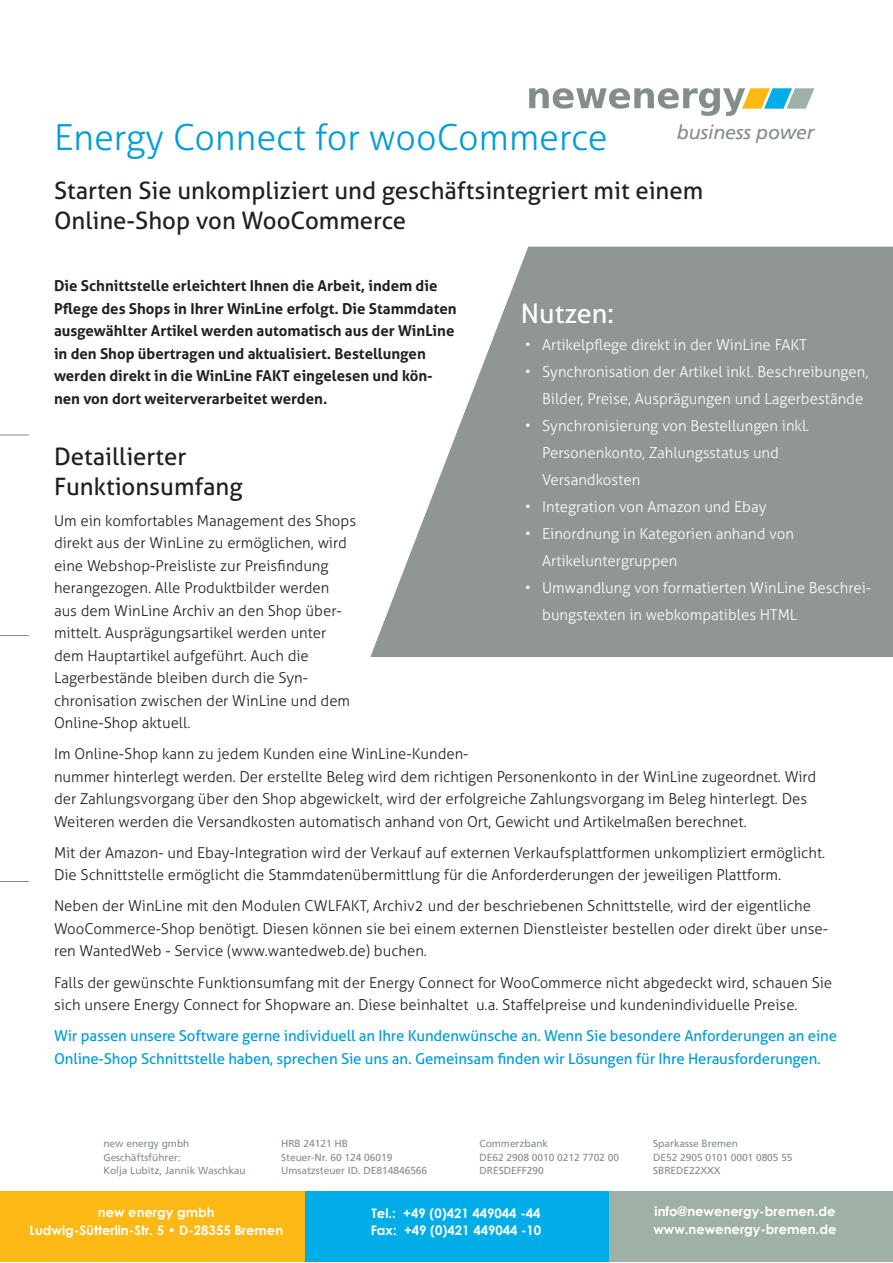
<style>
.page{position:relative;width:893px;height:1263px;background:#fff}
.page>*{position:absolute;margin:0;border:0;box-sizing:border-box;transform-origin:0 0}
.t1{font:300 36px "Aller";color:#009dd9}
.t2{font:27px "Aller";color:#fff}
.t3{font:24px/30px "Aller";color:#231f20}
.t4{font:italic 19.65px "Frutiger LT";letter-spacing:-.01em;color:#848e89}
.t5{font:300 15px/22.5px "Aller";color:#231f20}
.t6{font:300 15px/27px "Aller";color:#fff}
.t7{font:700 15px/22.5px "Aller";color:#231f20}
.t8{font:15px/22.5px "Aller";letter-spacing:-.01em;color:#009dd9}
.t9{font:700 13.2px/17.5px "Century Gothic";color:#fff}
.t10{font:10.2px/13.2px "Frutiger LT";letter-spacing:-.005em;color:#848e89}
</style>
<div class="page">
<div style="left:609px;top:1191px;width:284px;height:71px;background:#9fb1a7"></div>
<div style="left:304px;top:1191px;width:305px;height:71px;background:#00ade6"></div>
<div style="left:0;top:1191px;width:304px;height:71px;background:#fcb814"></div>
<svg style="left:0;top:435px;width:29px;height:1px"></svg>
<svg style="left:0;top:635px;width:29px;height:1px"></svg>
<svg style="left:0;top:881px;width:29px;height:1px"></svg>
<svg style="left:529px;top:88px;width:285px;height:28px"></svg>
<svg style="left:370px;top:247px;width:523px;height:410px;fill:#909793"></svg>
<h1 class="t1" style="left:54px;top:115px;width:555px">Energy Connect for wooCommerce</h1>
<h3 class="t3" style="left:54px;top:176px;width:651px">Starten Sie unkompliziert und geschäftsintegriert mit einem<br>Online-Shop von WooCommerce</h3>
<h3 class="t4" style="left:677px;top:120px;width:139px">business power</h3>
<p class="t7" style="left:54px;top:275px;width:404px">Die Schnittstelle erleichtert Ihnen die Arbeit, indem die Pflege des Shops in Ihrer WinLine erfolgt. Die Stammdaten ausgewählter Artikel werden automatisch aus der WinLine in den Shop übertragen und aktualisiert. Bestellungen werden direkt in die WinLine FAKT eingelesen und kön&shy;nen von dort weiterverarbeitet werden.</p>
<h2 class="t2" style="left:521px;top:297px;width:95px">Nutzen:</h2>
<p class="t6" style="left:525px;top:331px;width:283px">• Artikelpflege direkt in der WinLine FAKT</p>
<p class="t6" style="left:542px;top:358px;width:328px;text-indent:-17px">• Synchronisation der Artikel inkl. Beschreibungen,<br>Bilder, Preise, Ausprägungen und Lagerbestände</p>
<p class="t6" style="left:542px;top:412px;width:269px;text-indent:-17px">• Synchronisierung von Bestellungen inkl.<br>Personenkonto, Zahlungsstatus und<br>Versandkosten</p>
<p class="t6" style="left:525px;top:493px;width:243px">• Integration von Amazon und Ebay</p>
<p class="t6" style="left:542px;top:520px;width:253px;text-indent:-17px">• Einordnung in Kategorien anhand von<br>Artikeluntergruppen</p>
<p class="t6" style="left:542px;top:574px;width:330px;text-indent:-17px">• Umwandlung von formatierten WinLine Beschrei&shy;bungstexten in webkompatibles HTML</p>
<h3 class="t3" style="left:54px;top:441px;width:190px">Detaillierter<br>Funktionsumfang</h3>
<p class="t5" style="left:54px;top:509px;width:304px">Um ein komfortables Management des Shops direkt aus der WinLine zu ermöglichen, wird eine Webshop-Preisliste zur Preisfindung herangezogen. Alle Produktbilder werden aus dem WinLine Archiv an den Shop über&shy;mittelt. Ausprägungsartikel werden unter dem Hauptartikel aufgeführt. Auch die Lagerbestände bleiben durch die Syn&shy;chronisation zwischen der WinLine und dem Online-Shop aktuell.</p>
<p class="t5" style="left:54px;top:743px;width:764px">Im Online-Shop kann zu jedem Kunden eine WinLine-Kunden-<br>nummer hinterlegt werden. Der erstellte Beleg wird dem richtigen Personenkonto in der WinLine zugeordnet. Wird der Zahlungsvorgang über den Shop abgewickelt, wird der erfolgreiche Zahlungsvorgang im Beleg hinterlegt. Des Weiteren werden die Versandkosten automatisch anhand von Ort, Gewicht und Artikelmaßen berechnet.</p>
<p class="t5" style="left:54px;top:841px;width:773px">Mit der Amazon- und Ebay-Integration wird der Verkauf auf externen Verkaufsplattformen unkompliziert ermöglicht.<br>Die Schnittstelle ermöglicht die Stammdatenübermittlung für die Anforderderungen der jeweiligen Plattform.</p>
<p class="t5" style="left:54px;top:895px;width:775px">Neben der WinLine mit den Modulen CWLFAKT, Archiv2 und der beschriebenen Schnittstelle, wird der eigentliche<br>WooCommerce-Shop benötigt. Diesen können sie bei einem externen Dienstleister bestellen oder direkt über unse&shy;ren WantedWeb - Service (www.wantedweb.de) buchen.</p>
<p class="t5" style="left:54px;top:971px;width:780px">Falls der gewünschte Funktionsumfang mit der Energy Connect for WooCommerce nicht abgedeckt wird, schauen Sie sich unsere Energy Connect for Shopware an. Diese beinhaltet u.a. Staffelpreise und kundenindividuelle Preise.</p>
<p class="t8" style="left:54px;top:1024px;width:785px">Wir passen unsere Software gerne individuell an Ihre Kundenwünsche an. Wenn Sie besondere Anforderungen an eine<br>Online-Shop Schnittstelle haben, sprechen Sie uns an. Gemeinsam finden wir Lösungen für Ihre Herausforderungen.</p>
<p class="t10" style="left:103px;top:1137px;width:144px">new energy gmbh<br>Geschäftsführer:<br>Kolja Lubitz, Jannik Waschkau</p>
<p class="t10" style="left:281px;top:1137px;width:148px">HRB 24121 HB<br>Steuer-Nr. 60 124 06019<br>Umsatzsteuer ID. DE814846566</p>
<p class="t10" style="left:480px;top:1137px;width:141px">Commerzbank<br>DE62 2908 0010 0212 7702 00<br>DRESDEFF290</p>
<p class="t10" style="left:653px;top:1137px;width:141px">Sparkasse Bremen<br>DE52 2905 0101 0001 0805 55<br>SBREDE22XXX</p>
<p class="t9" style="left:29px;top:1203px;width:255px;text-align:center">new energy gmbh<br>Ludwig-Sütterlin-Str. 5 • D-28355 Bremen</p>
<p class="t9" style="left:371px;top:1203px;width:172px">Tel.: +49 (0)421 449044 -44<br>Fax: +49 (0)421 449044 -10</p>
<p class="t9" style="left:653px;top:1202px;width:185px">info@newenergy-bremen.de www.newenergy-bremen.de</p>
</div>
